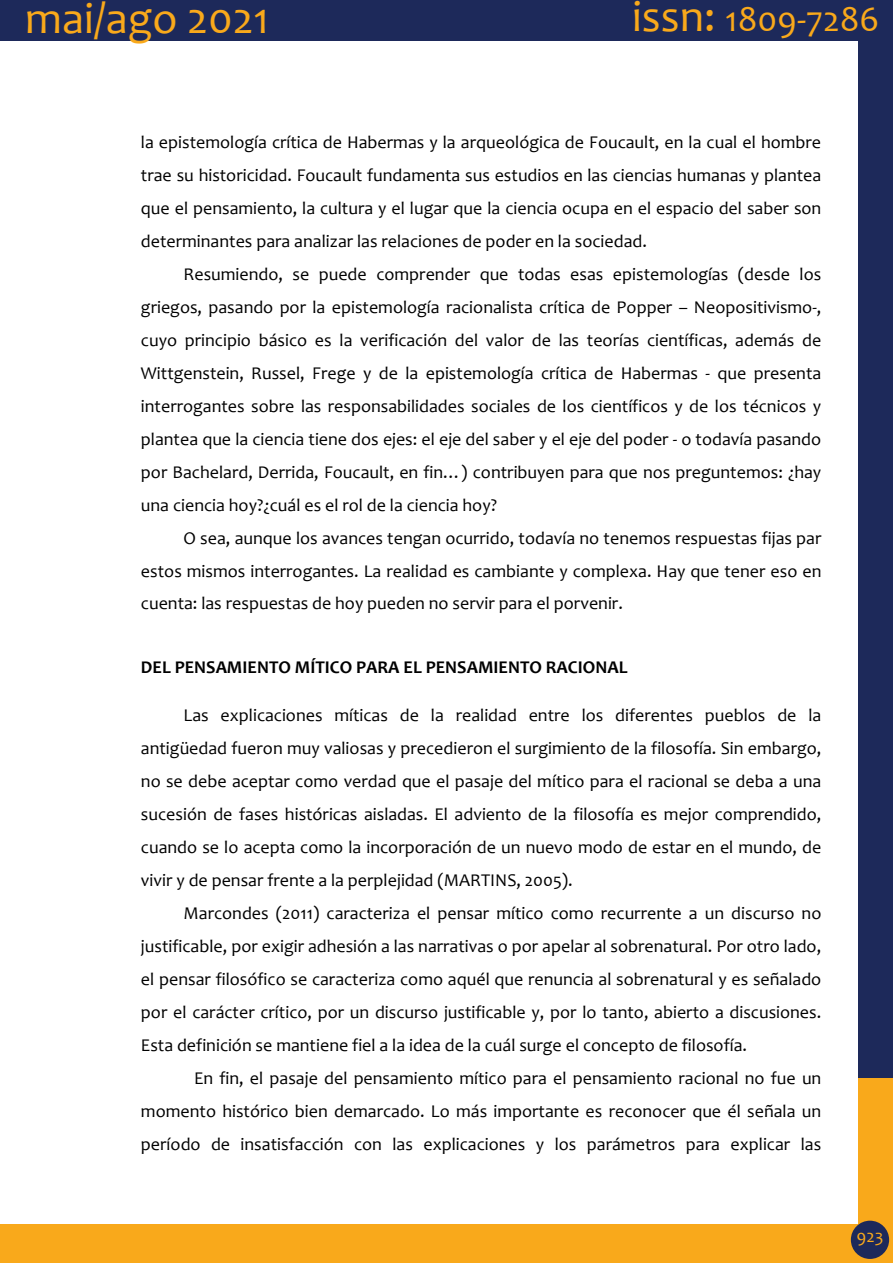
<style>
.page{position:relative;width:893px;height:1263px;background:#fff}
.page>*{position:absolute;margin:0;border:0;box-sizing:border-box;transform-origin:0 0}
.t1{font:45px "Candara";color:#f9a91b}
.t2{font:36px "Candara";color:#f9a91b}
.t3{font:18px "Candara";color:#000}
.t4{font:700 18px "Candara";color:#000}
.t5{font:18px "Candara";color:#f9a91b}
.s1{font-size:45px}
</style>
<div class="page">
<div style="left:858px;top:0;width:34px;height:1079px;background:#1d295a"></div>
<div style="left:0;top:0;width:890px;height:41px;background:#1d295a"></div>
<div style="left:858px;top:1078px;width:35px;height:185px;background:#f9a91b"></div>
<div style="left:0;top:1224px;width:860px;height:39px;background:#f9a91b"></div>
<div style="left:851px;top:1221px;width:38px;height:38px;background:#1d295a;border-radius:50%"></div>
<h1 class="t1" style="left:25px;top:-9px;width:246px">mai/ago 2021</h1>
<h2 class="t2" style="left:632px;top:-3px;width:249px"><span class="s1">issn:</span> 1809-7286</h2>
<p class="t3" style="left:141px;top:131px;width:682px">la epistemología crítica de Habermas y la arqueológica de Foucault, en la cual el hombre</p>
<p class="t3" style="left:141px;top:164px;width:682px">trae su historicidad. Foucault fundamenta sus estudios en las ciencias humanas y plantea</p>
<p class="t3" style="left:141px;top:197px;width:682px">que el pensamiento, la cultura y el lugar que la ciencia ocupa en el espacio del saber son</p>
<p class="t3" style="left:141px;top:230px;width:507px">determinantes para analizar las relaciones de poder en la sociedad.</p>
<p class="t3" style="left:184px;top:263px;width:639px">Resumiendo, se puede comprender que todas esas epistemologías (desde los</p>
<p class="t3" style="left:141px;top:296px;width:682px">griegos, pasando por la epistemología racionalista crítica de Popper – Neopositivismo-,</p>
<p class="t3" style="left:141px;top:329px;width:682px">cuyo principio básico es la verificación del valor de las teorías científicas, además de</p>
<p class="t3" style="left:141px;top:362px;width:682px">Wittgenstein, Russel, Frege y de la epistemología crítica de Habermas - que presenta</p>
<p class="t3" style="left:141px;top:395px;width:682px">interrogantes sobre las responsabilidades sociales de los científicos y de los técnicos y</p>
<p class="t3" style="left:141px;top:427px;width:682px">plantea que la ciencia tiene dos ejes: el eje del saber y el eje del poder - o todavía pasando</p>
<p class="t3" style="left:141px;top:460px;width:682px">por Bachelard, Derrida, Foucault, en fin…) contribuyen para que nos preguntemos: ¿hay</p>
<p class="t3" style="left:141px;top:493px;width:358px">una ciencia hoy?¿cuál es el rol de la ciencia hoy?</p>
<p class="t3" style="left:184px;top:526px;width:639px">O sea, aunque los avances tengan ocurrido, todavía no tenemos respuestas fijas par</p>
<p class="t3" style="left:141px;top:559px;width:682px">estos mismos interrogantes. La realidad es cambiante y complexa. Hay que tener eso en</p>
<p class="t3" style="left:141px;top:592px;width:483px">cuenta: las respuestas de hoy pueden no servir para el porvenir.</p>
<p class="t4" style="left:141px;top:656px;width:488px">DEL PENSAMIENTO MÍTICO PARA EL PENSAMIENTO RACIONAL</p>
<p class="t3" style="left:184px;top:704px;width:639px">Las explicaciones míticas de la realidad entre los diferentes pueblos de la</p>
<p class="t3" style="left:141px;top:737px;width:682px">antigüedad fueron muy valiosas y precedieron el surgimiento de la filosofía. Sin embargo,</p>
<p class="t3" style="left:141px;top:770px;width:682px">no se debe aceptar como verdad que el pasaje del mítico para el racional se deba a una</p>
<p class="t3" style="left:141px;top:803px;width:682px">sucesión de fases históricas aisladas. El adviento de la filosofía es mejor comprendido,</p>
<p class="t3" style="left:141px;top:836px;width:682px">cuando se lo acepta como la incorporación de un nuevo modo de estar en el mundo, de</p>
<p class="t3" style="left:141px;top:869px;width:433px">vivir y de pensar frente a la perplejidad (MARTINS, 2005).</p>
<p class="t3" style="left:184px;top:902px;width:639px">Marcondes (2011) caracteriza el pensar mítico como recurrente a un discurso no</p>
<p class="t3" style="left:141px;top:935px;width:682px">justificable, por exigir adhesión a las narrativas o por apelar al sobrenatural. Por otro lado,</p>
<p class="t3" style="left:141px;top:968px;width:682px">el pensar filosófico se caracteriza como aquél que renuncia al sobrenatural y es señalado</p>
<p class="t3" style="left:141px;top:1001px;width:682px">por el carácter crítico, por un discurso justificable y, por lo tanto, abierto a discusiones.</p>
<p class="t3" style="left:141px;top:1034px;width:608px">Esta definición se mantiene fiel a la idea de la cuál surge el concepto de filosofía.</p>
<p class="t3" style="left:194px;top:1067px;width:629px">En fin, el pasaje del pensamiento mítico para el pensamiento racional no fue un</p>
<p class="t3" style="left:141px;top:1100px;width:682px">momento histórico bien demarcado. Lo más importante es reconocer que él señala un</p>
<p class="t3" style="left:141px;top:1133px;width:682px">período de insatisfacción con las explicaciones y los parámetros para explicar las</p>
<p class="t5" style="left:856px;top:1224px;width:28px">923</p>
</div>
